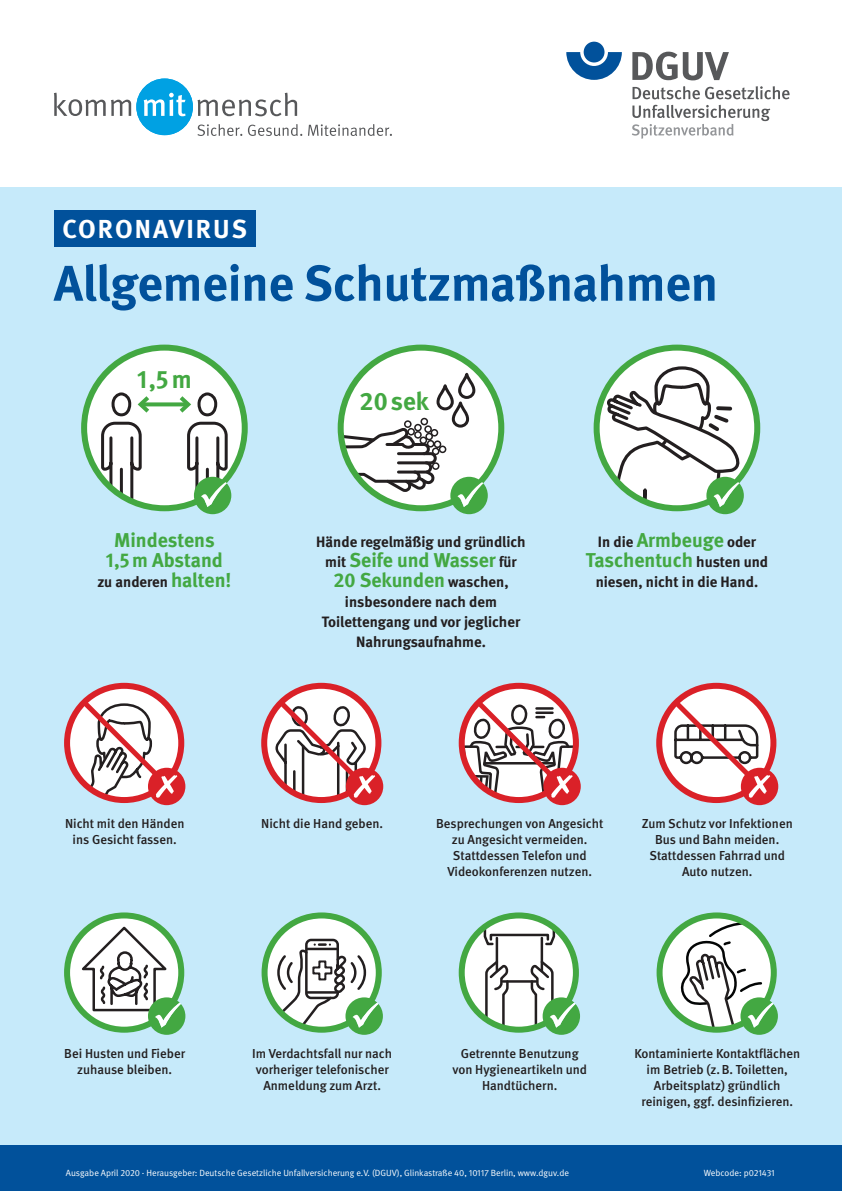
<style>
.page{position:relative;width:842px;height:1191px;background:#fff}
.page>*{position:absolute;margin:0;border:0;box-sizing:border-box;transform-origin:0 0}
.t1{font:700 50px "DGUV Meta";color:#01519b}
.t2{font:700 26px "DGUV Meta";letter-spacing:.08em;color:#fff}
.t3{font:700 25.3px "DGUV Meta";color:#43a842}
.t4{font:700 20px/20px "DGUV Meta";color:#43a842;text-align:center}
.t5{font:700 15px/20px "DGUV Meta";color:#231f20;text-align:center}
.t6{font:500 13px/16px "DGUV Meta";color:#231f20;text-align:center}
.t7{font:9px "DGUV Meta";color:#fff}
.s1{font-size:20px;color:#43a842}
.s2{font-size:15px;color:#231f20}
</style>
<div class="page">
<div style="left:0;top:187px;width:842px;height:1004px;background:#c6eafa"></div>
<div style="left:0;top:1145px;width:842px;height:46px;background:#01519b"></div>
<div style="left:136px;top:78px;width:57px;height:57px;background:#00a1e3;border-radius:50%"></div>
<svg style="left:54px;top:93px;width:77px;height:23px"></svg>
<svg style="left:144px;top:93px;width:42px;height:23px"></svg>
<svg style="left:197px;top:93px;width:100px;height:23px"></svg>
<svg style="left:197px;top:124px;width:45px;height:12px"></svg>
<svg style="left:248px;top:124px;width:54px;height:12px"></svg>
<svg style="left:308px;top:124px;width:84px;height:12px"></svg>
<div style="left:54px;top:210px;width:202px;height:37px;background:#01519b"></div>
<div style="left:341px;top:347px;width:160px;height:161px;background:#fff;border-radius:50%"></div>
<svg style="left:341px;top:425px;width:97px;height:69px"></svg>
<div style="left:419px;top:436px;width:8px;height:8px;border:2px solid #231f20;border-radius:50%"></div>
<div style="left:425px;top:433px;width:8px;height:7px;border:2px solid #231f20;border-radius:50%"></div>
<div style="left:431px;top:429px;width:7px;height:7px;border:2px solid #231f20;border-radius:50%"></div>
<div style="left:424px;top:425px;width:8px;height:8px;border:2px solid #231f20;border-radius:50%"></div>
<div style="left:432px;top:447px;width:7px;height:8px;border:2px solid #231f20;border-radius:50%"></div>
<div style="left:434px;top:440px;width:7px;height:8px;border:2px solid #231f20;border-radius:50%"></div>
<div style="left:439px;top:445px;width:7px;height:8px;border:2px solid #231f20;border-radius:50%"></div>
<div style="left:432px;top:462px;width:7px;height:8px;border:2px solid #231f20;border-radius:50%"></div>
<div style="left:414px;top:424px;width:8px;height:7px;border:2px solid #231f20;border-radius:50%"></div>
<div style="left:420px;top:418px;width:8px;height:7px;border:2px solid #231f20;border-radius:50%"></div>
<div style="left:404px;top:420px;width:8px;height:8px;border:2px solid #231f20;border-radius:50%"></div>
<div style="left:427px;top:440px;width:7px;height:7px;border:2px solid #231f20;border-radius:50%"></div>
<div style="left:414px;top:431px;width:8px;height:7px;border:2px solid #231f20;border-radius:50%"></div>
<div style="left:407px;top:428px;width:8px;height:7px;border:2px solid #231f20;border-radius:50%"></div>
<div style="left:338px;top:344px;width:166px;height:167px;border:6px solid #43a842;border-radius:50%"></div>
<svg style="left:597px;top:347px;width:160px;height:161px;background:#d5ebd5"></svg>
<div style="left:594px;top:344px;width:166px;height:167px;border:6px solid #43a842;border-radius:50%"></div>
<div style="left:452px;top:401px;width:17px;height:26px;border:3px solid #231f20;border-radius:7px"></div>
<div style="left:436px;top:384px;width:18px;height:26px;border:3px solid #231f20;border-radius:7px"></div>
<div style="left:458px;top:373px;width:17px;height:26px;border:3px solid #231f20;border-radius:7px"></div>
<svg style="left:264px;top:686px;width:114px;height:114px"></svg>
<div style="left:261px;top:683px;width:120px;height:120px;border:6px solid #da2128;border-radius:50%"></div>
<div style="left:346px;top:767px;width:37px;height:38px;background:#da2128;border-radius:50%"></div>
<svg style="left:273px;top:695px;width:102px;height:103px;background:#dcbdbf"></svg>
<svg style="left:659px;top:686px;width:114px;height:114px"></svg>
<div style="left:656px;top:683px;width:120px;height:120px;border:6px solid #da2128;border-radius:50%"></div>
<div style="left:741px;top:767px;width:37px;height:38px;background:#da2128;border-radius:50%"></div>
<svg style="left:668px;top:695px;width:102px;height:102px;background:#e1c3c4"></svg>
<div style="left:84px;top:347px;width:161px;height:161px;background:#fff;border-radius:50%"></div>
<div style="left:81px;top:344px;width:167px;height:167px;border:6px solid #43a842;border-radius:50%"></div>
<svg style="left:153px;top:402px;width:22px;height:4px"></svg>
<svg style="left:100px;top:392px;width:53px;height:109px"></svg>
<svg style="left:175px;top:392px;width:56px;height:122px"></svg>
<svg style="left:450px;top:477px;width:38px;height:37px"></svg>
<svg style="left:604px;top:365px;width:141px;height:149px;background:#ccd9d0"></svg>
<svg style="left:67px;top:915px;width:114px;height:114px"></svg>
<div style="left:64px;top:912px;width:120px;height:120px;border:6px solid #43a842;border-radius:50%"></div>
<svg style="left:77px;top:915px;width:108px;height:119px;background:#bdd4c3"></svg>
<div style="left:462px;top:915px;width:114px;height:114px;background:#fff;border-radius:50%"></div>
<hr style="left:541px;top:938px;width:2px;height:33px;background:#231f20">
<svg style="left:484px;top:958px;width:26px;height:70px"></svg>
<hr style="left:503px;top:980px;width:33px;height:2px;background:#231f20">
<hr style="left:496px;top:938px;width:2px;height:33px;background:#231f20">
<svg style="left:482px;top:926px;width:13px;height:20px"></svg>
<svg style="left:544px;top:926px;width:12px;height:20px"></svg>
<div style="left:490px;top:933px;width:59px;height:7px;border:2px solid #231f20"></div>
<div style="left:459px;top:912px;width:120px;height:120px;border:6px solid #43a842;border-radius:50%"></div>
<svg style="left:524px;top:958px;width:56px;height:76px"></svg>
<svg style="left:265px;top:915px;width:114px;height:114px;background:#dbeedb"></svg>
<div style="left:262px;top:912px;width:120px;height:120px;border:6px solid #43a842;border-radius:50%"></div>
<svg style="left:276px;top:937px;width:107px;height:97px;background:#b9cebd"></svg>
<svg style="left:67px;top:686px;width:114px;height:114px"></svg>
<div style="left:64px;top:683px;width:120px;height:120px;border:6px solid #da2128;border-radius:50%"></div>
<div style="left:148px;top:767px;width:37px;height:38px;background:#da2128;border-radius:50%"></div>
<svg style="left:77px;top:695px;width:100px;height:105px;background:#dfbec0"></svg>
<svg style="left:462px;top:686px;width:114px;height:114px"></svg>
<div style="left:459px;top:683px;width:120px;height:120px;border:6px solid #da2128;border-radius:50%"></div>
<div style="left:543px;top:767px;width:38px;height:38px;background:#da2128;border-radius:50%"></div>
<svg style="left:462px;top:695px;width:114px;height:102px;background:#d0adb0"></svg>
<svg style="left:660px;top:915px;width:114px;height:114px"></svg>
<div style="left:657px;top:912px;width:120px;height:120px;border:6px solid #43a842;border-radius:50%"></div>
<svg style="left:678px;top:920px;width:100px;height:114px;background:#bed4c3"></svg>
<svg style="left:566px;top:52px;width:56px;height:28px"></svg>
<div style="left:584px;top:42px;width:20px;height:20px;background:#01519b;border-radius:50%"></div>
<svg style="left:632px;top:52px;width:97px;height:28px"></svg>
<svg style="left:632px;top:86px;width:157px;height:13px"></svg>
<svg style="left:632px;top:105px;width:138px;height:34px"></svg>
<h2 class="t2" style="left:62px;top:214px;width:186px">CORONAVIRUS</h2>
<h1 class="t1" style="left:54px;top:254px;width:666px">Allgemeine Schutzmaßnahmen</h1>
<h3 class="t3" style="left:137px;top:364px;width:56px">1,5m</h3>
<h3 class="t4" style="left:106px;top:530px;width:118px">Mindestens<br>1,5m Abstand</h3>
<p class="t5" style="left:97px;top:572px;width:136px">zu anderen <span class="s1">halten!</span></p>
<h3 class="t3" style="left:360px;top:386px;width:71px">20sek</h3>
<p class="t5" style="left:316px;top:532px;width:211px">Hände regelmäßig und gründlich</p>
<h3 class="t4" style="left:325px;top:551px;width:193px"><span class="s2">mit</span> Seife und Wasser <span class="s2">für<br></span>20 Sekunden <span class="s2">waschen,</span></h3>
<p class="t5" style="left:322px;top:592px;width:200px">insbesondere nach dem<br>Toilettengang und vor jeglicher<br>Nahrungsaufnahme.</p>
<p class="t5" style="left:598px;top:532px;width:160px">In die <span class="s1">Armbeuge</span> oder</p>
<h3 class="t4" style="left:586px;top:550px;width:184px">Taschentuch <span class="s2">husten und</span></h3>
<p class="t5" style="left:596px;top:572px;width:164px">niesen, nicht in die Hand.</p>
<p class="t6" style="left:261px;top:816px;width:124px">Nicht die Hand geben.</p>
<p class="t6" style="left:642px;top:816px;width:153px">Zum Schutz vor Infektionen<br>Bus und Bahn meiden.<br>Stattdessen Fahrrad und<br>Auto nutzen.</p>
<p class="t6" style="left:65px;top:816px;width:121px">Nicht mit den Händen ins Gesicht fassen.</p>
<p class="t6" style="left:436px;top:816px;width:169px">Besprechungen von Angesicht zu Angesicht vermeiden.<br>Stattdessen Telefon und<br>Videokonferenzen nutzen.</p>
<p class="t6" style="left:64px;top:1046px;width:122px">Bei Husten und Fieber zuhause bleiben.</p>
<p class="t6" style="left:634px;top:1046px;width:167px">Kontaminierte Kontaktflächen im Betrieb (z.B. Toiletten,<br>Arbeitsplatz) gründlich reinigen, ggf. desinfizieren.</p>
<p class="t6" style="left:252px;top:1046px;width:141px">Im Verdachtsfall nur nach vorheriger telefonischer<br>Anmeldung zum Arzt.</p>
<p class="t6" style="left:452px;top:1046px;width:136px">Getrennte Benutzung von Hygieneartikeln und<br>Handtüchern.</p>
<p class="t7" style="left:66px;top:1167px;width:505px">Ausgabe April 2020 · Herausgeber: Deutsche Gesetzliche Unfallversicherung e.V. (DGUV), Glinkastraße 40, 10117 Berlin, www.dguv.de</p>
<p class="t7" style="left:704px;top:1167px;width:72px">Webcode: p021431</p>
</div>
